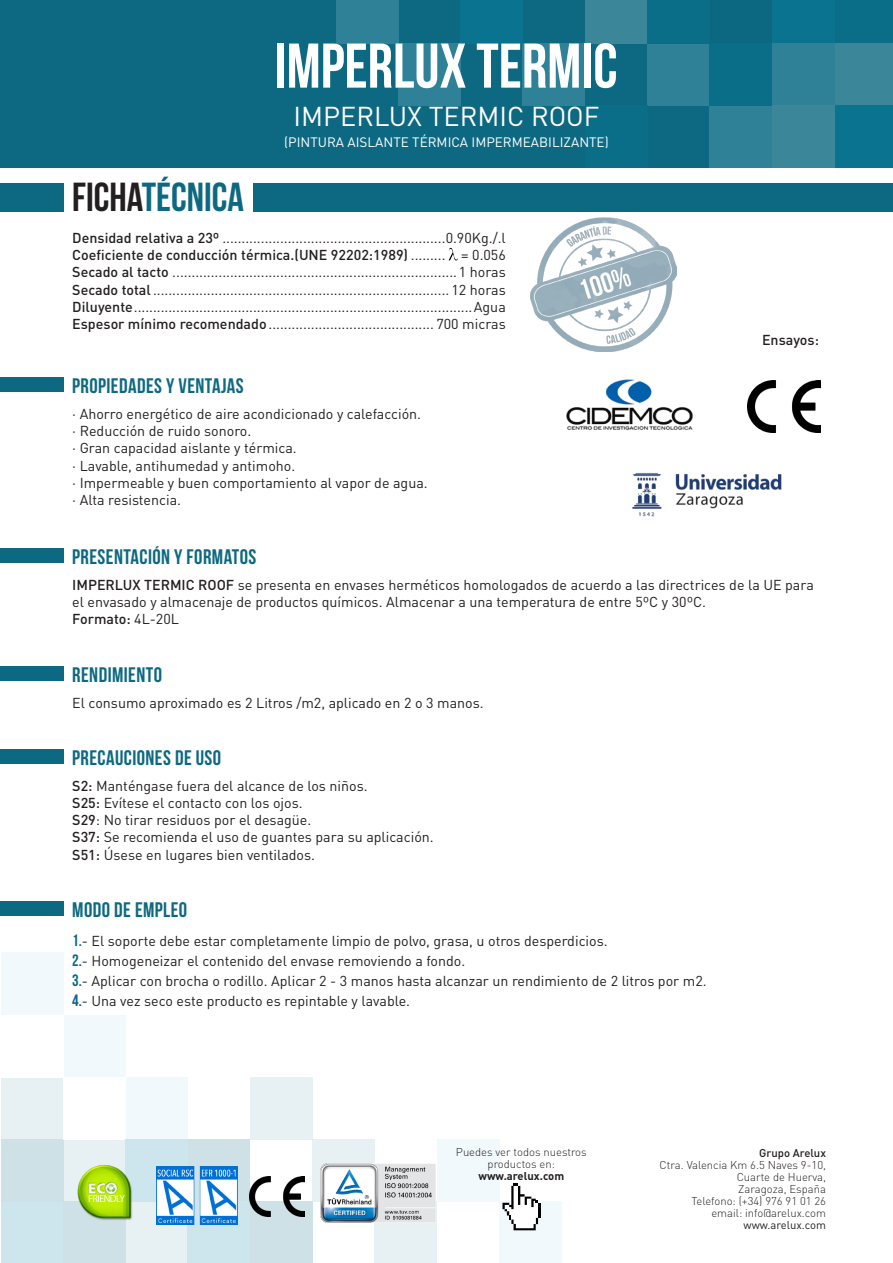
<style>
.page{position:relative;width:893px;height:1263px;background:#fff}
.page>*{position:absolute;margin:0;border:0;box-sizing:border-box;transform-origin:0 0}
.t1{font:63px "Bebas Neue";color:#fff}
.t2{font:40.5px "Bebas Neue";color:#0d6981}
.t3{font:27px "DIN";color:#fff}
.t4{font:21px "Bebas Neue";letter-spacing:.02em;color:#0d6981}
.t5{font:14.25px/17.1px "DIN";color:#231f20}
.t6{font:500 14.25px "DIN";color:#231f20}
.t7{font:13.5px "DIN";color:#fff}
.t8{font:300 11.25px/12px "DIN";color:#231f20;text-align:right}
.t9{font:11.25px "DIN";color:#231f20}
.t10{font:700 11.25px "DIN";color:#231f20}
.t11{font:500 11.25px "DIN";color:#231f20}
.s1{color:#231f20}
.s2{font-weight:500}
.s3{font-weight:400}
.s4{font-family:"Bebas Neue";font-size:16.5px;color:#0d6981}
</style>
<div class="page">
<div style="left:1px;top:1202px;width:62px;height:61px;background:#cde6ee"></div>
<div style="left:1px;top:953px;width:62px;height:62px;background:#f2f9fc"></div>
<div style="left:63px;top:1015px;width:62px;height:62px;background:#f2f9fc"></div>
<div style="left:125px;top:1077px;width:63px;height:62px;background:#f2f9fc"></div>
<div style="left:1px;top:1139px;width:62px;height:63px;background:#cde1e6"></div>
<div style="left:188px;top:1139px;width:62px;height:63px;background:#cde1e6"></div>
<div style="left:250px;top:1077px;width:62px;height:62px;background:#e7f0f3"></div>
<div style="left:312px;top:1139px;width:63px;height:63px;background:#e7f0f3"></div>
<div style="left:437px;top:1139px;width:62px;height:63px;background:#f2f9fc"></div>
<div style="left:499px;top:1202px;width:62px;height:61px;background:#f2f9fc"></div>
<div style="left:375px;top:1202px;width:62px;height:61px;background:#e7f0f3"></div>
<div style="left:250px;top:1202px;width:62px;height:61px;background:#cde1e6"></div>
<div style="left:63px;top:1202px;width:62px;height:61px;background:#cde1e6"></div>
<div style="left:1px;top:1077px;width:62px;height:62px;background:#e7f0f3"></div>
<div style="left:63px;top:1139px;width:62px;height:63px;background:#e7f0f3"></div>
<div style="left:125px;top:1202px;width:63px;height:61px;background:#e7f0f3"></div>
<div style="left:125px;top:1139px;width:63px;height:63px;background:#cde6ee"></div>
<div style="left:188px;top:1202px;width:62px;height:61px;background:#cde6ee"></div>
<img style="left:250px;top:1177px;width:55px;height:39px">
<img style="left:320px;top:1164px;width:116px;height:58px">
<img style="left:156px;top:1166px;width:81px;height:58px">
<img style="left:78px;top:1165px;width:54px;height:58px">
<svg style="left:502px;top:1184px;width:38px;height:46px"></svg>
<img style="left:530px;top:217px;width:147px;height:135px">
<div style="left:0;top:0;width:893px;height:167px;background:#0d6981"></div>
<div style="left:834px;top:0;width:59px;height:43px;background:#0a6e89"></div>
<div style="left:710px;top:105px;width:62px;height:63px;background:#2f8197"></div>
<div style="left:834px;top:43px;width:59px;height:62px;background:#3c8699"></div>
<div style="left:647px;top:43px;width:63px;height:62px;background:#2f8197"></div>
<div style="left:585px;top:105px;width:62px;height:63px;background:#0a6e89"></div>
<div style="left:523px;top:43px;width:62px;height:62px;background:#2f8197"></div>
<div style="left:398px;top:43px;width:62px;height:62px;background:#2f8197"></div>
<div style="left:336px;top:0;width:62px;height:43px;background:#2f8197"></div>
<div style="left:460px;top:0;width:63px;height:43px;background:#0a7490"></div>
<div style="left:585px;top:0;width:62px;height:43px;background:#3c8699"></div>
<div style="left:772px;top:0;width:62px;height:43px;background:#0a7490"></div>
<div style="left:834px;top:105px;width:59px;height:63px;background:#0a7490"></div>
<div style="left:772px;top:43px;width:62px;height:62px;background:#2f8197"></div>
<div style="left:772px;top:105px;width:62px;height:63px;background:#3c8699"></div>
<div style="left:710px;top:43px;width:62px;height:62px;background:#0a6e89"></div>
<div style="left:647px;top:0;width:63px;height:43px;background:#0a6e89"></div>
<div style="left:254px;top:183px;width:639px;height:28px;background:#0d6981"></div>
<div style="left:0;top:183px;width:64px;height:28px;background:#0d6981"></div>
<div style="left:0;top:377px;width:64px;height:15px;background:#0d6981"></div>
<div style="left:0;top:548px;width:64px;height:15px;background:#0d6981"></div>
<div style="left:0;top:666px;width:64px;height:15px;background:#0d6981"></div>
<div style="left:0;top:749px;width:64px;height:15px;background:#0d6981"></div>
<div style="left:0;top:902px;width:64px;height:14px;background:#0d6981"></div>
<img style="left:748px;top:380px;width:73px;height:52px">
<img style="left:566px;top:379px;width:127px;height:51px">
<img style="left:632px;top:473px;width:150px;height:44px">
<img style="left:448px;top:247px;width:10px;height:14px">
<p class="t1" style="left:275px;top:31px;width:344px">IMPERLUX TERMIC</p>
<p class="t3" style="left:293px;top:99px;width:307px">IMPERLUX TERMIC ROOF</p>
<p class="t7" style="left:284px;top:134px;width:326px">(PINTURA AISLANTE TÉRMICA IMPERMEABILIZANTE)</p>
<p class="t2" style="left:72px;top:175px;width:173px"><span class="s1">FICHA</span>TÉCNICA</p>
<p class="t5" style="left:72px;top:229px;width:435px"><span class="s2">Densidad relativa a 23º</span> ..........................................................0.90Kg./.l</p>
<p class="t6" style="left:72px;top:246px;width:435px">Coeficiente de conducción térmica.(UNE 92202:1989) <span class="s3">......... = 0.056</span></p>
<p class="t5" style="left:72px;top:263px;width:435px"><span class="s2">Secado al tacto</span> ..........................................................................1 horas</p>
<p class="t5" style="left:72px;top:281px;width:435px"><span class="s2">Secado total</span>............................................................................. 12 horas</p>
<p class="t5" style="left:72px;top:298px;width:435px"><span class="s2">Diluyente</span>........................................................................................Agua</p>
<p class="t5" style="left:72px;top:315px;width:435px"><span class="s2">Espesor mínimo recomendado</span>........................................... 700 micras</p>
<p class="t4" style="left:72px;top:374px;width:173px">PROPIEDADES Y VENTAJAS</p>
<p class="t5" style="left:72px;top:405px;width:350px">· Ahorro energético de aire acondicionado y calefacción.</p>
<p class="t5" style="left:72px;top:422px;width:180px">· Reducción de ruido sonoro.</p>
<p class="t5" style="left:72px;top:439px;width:226px">· Gran capacidad aislante y térmica.</p>
<p class="t5" style="left:72px;top:457px;width:225px">· Lavable, antihumedad y antimoho.</p>
<p class="t5" style="left:72px;top:474px;width:357px">· Impermeable y buen comportamiento al vapor de agua.</p>
<p class="t5" style="left:72px;top:491px;width:110px">· Alta resistencia.</p>
<p class="t6" style="left:762px;top:331px;width:58px">Ensayos:</p>
<p class="t4" style="left:72px;top:545px;width:186px">PRESENTACIÓN Y FORMATOS</p>
<p class="t5" style="left:72px;top:576px;width:743px"><span class="s2">IMPERLUX TERMIC ROOF</span> se presenta en envases herméticos homologados de acuerdo a las directrices de la UE para el envasado y almacenaje de productos químicos. Almacenar a una temperatura de entre 5ºC y 30ºC.</p>
<p class="t6" style="left:72px;top:610px;width:108px">Formato: <span class="s3">4L-20L</span></p>
<p class="t4" style="left:72px;top:663px;width:91px">RENDIMIENTO</p>
<p class="t5" style="left:72px;top:694px;width:413px">El consumo aproximado es 2 Litros /m2, aplicado en 2 o 3 manos.</p>
<p class="t4" style="left:72px;top:746px;width:150px">PRECAUCIONES DE USO</p>
<p class="t5" style="left:72px;top:777px;width:297px"><span class="s2">S2:</span> Manténgase fuera del alcance de los niños.</p>
<p class="t5" style="left:72px;top:794px;width:232px"><span class="s2">S25:</span> Evítese el contacto con los ojos.</p>
<p class="t5" style="left:72px;top:811px;width:241px"><span class="s2">S29</span>: No tirar residuos por el desagüe.</p>
<p class="t5" style="left:72px;top:828px;width:363px"><span class="s2">S37:</span> Se recomienda el uso de guantes para su aplicación.</p>
<p class="t5" style="left:72px;top:845px;width:244px"><span class="s2">S51:</span> Úsese en lugares bien ventilados.</p>
<p class="t4" style="left:72px;top:899px;width:116px">MODO DE EMPLEO</p>
<p class="t5" style="left:72px;top:932px;width:537px"><span class="s4">1.</span>- El soporte debe estar completamente limpio de polvo, grasa, u otros desperdicios.</p>
<p class="t5" style="left:72px;top:952px;width:395px"><span class="s4">2.</span>- Homogeneizar el contenido del envase removiendo a fondo.</p>
<p class="t5" style="left:72px;top:972px;width:636px"><span class="s4">3.</span>- Aplicar con brocha o rodillo. Aplicar 2 - 3 manos hasta alcanzar un rendimiento de 2 litros por m2.</p>
<p class="t5" style="left:72px;top:992px;width:339px"><span class="s4">4.</span>- Una vez seco este producto es repintable y lavable.</p>
<p class="t8" style="left:456px;top:1146px;width:132px;text-align:center">Puedes ver todos nuestros productos en:</p>
<p class="t10" style="left:478px;top:1169px;width:87px">www.arelux.com</p>
<p class="t11" style="left:759px;top:1145px;width:68px">Grupo Arelux</p>
<p class="t8" style="left:659px;top:1158px;width:168px">Ctra. Valencia Km 6.5 Naves 9-10,<br>Cuarte de Huerva,<br>Zaragoza, España<br>Telefono: (+34) 976 91 01 26 email: info@arelux.com</p>
<p class="t9" style="left:744px;top:1217px;width:84px">www.arelux.com</p>
</div>
